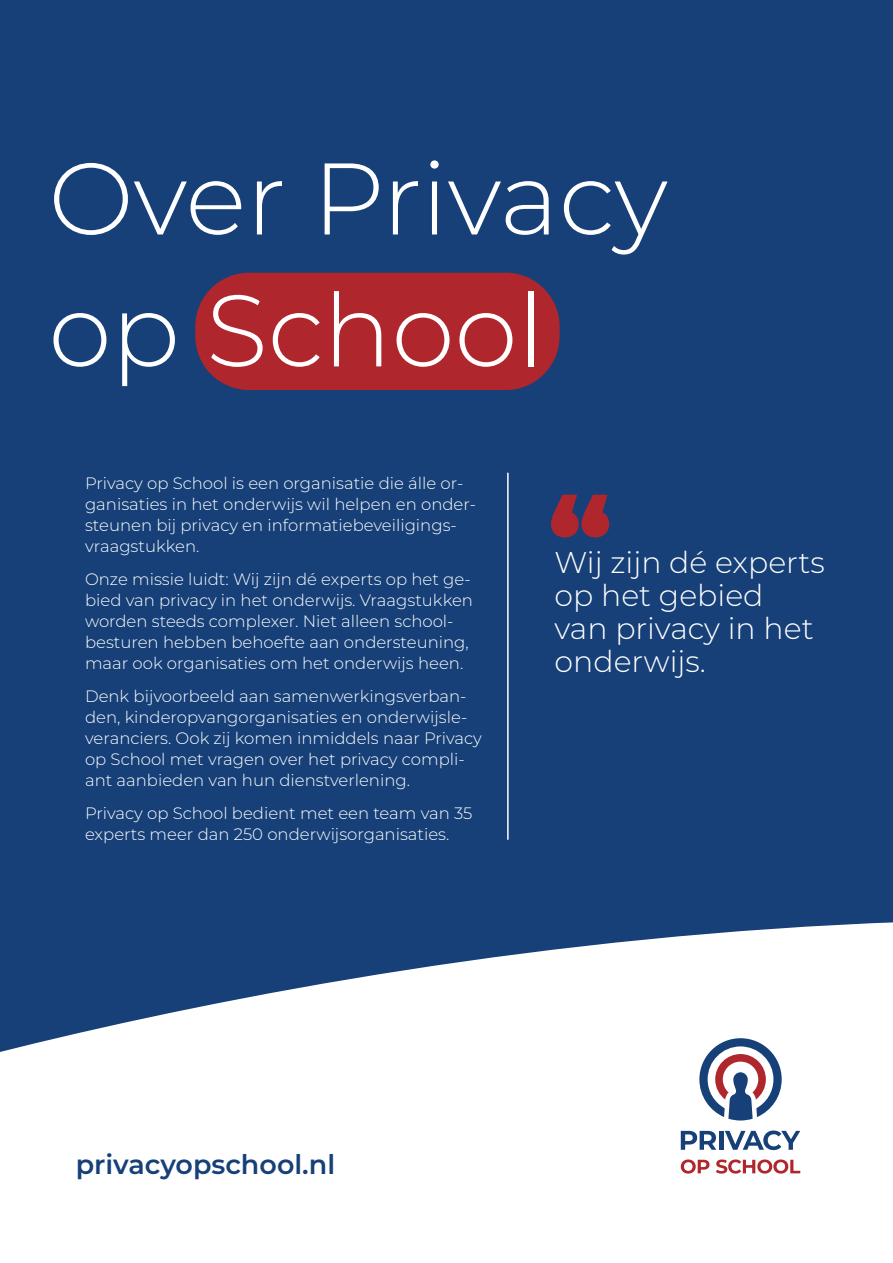
<style>
.page{position:relative;width:893px;height:1263px;background:#fff}
.page>*{position:absolute;margin:0;border:0;box-sizing:border-box;transform-origin:0 0}
.t1{font:300 101.4px/131.9px "Montserrat";color:#fff}
.t2{font:300 30px/33px "Montserrat";color:#fff}
.t3{font:600 27px "Montserrat";color:#164077}
.t4{font:300 16.5px/21px "Montserrat";color:#fff}
</style>
<div class="page">
<div style="left:0;top:0;width:893px;height:1256px;background:#164077"></div>
<svg style="left:0;top:922px;width:893px;height:334px;fill:#fff"></svg>
<div style="left:195px;top:273px;width:365px;height:117px;background:#b0262d;border-radius:54px"></div>
<svg style="left:699px;top:1038px;width:83px;height:82px"></svg>
<svg style="left:681px;top:1131px;width:35px;height:19px"></svg>
<hr style="left:719px;top:1131px;width:4px;height:19px;background:#164077">
<svg style="left:725px;top:1130px;width:75px;height:20px"></svg>
<svg style="left:681px;top:1159px;width:28px;height:14px"></svg>
<svg style="left:716px;top:1159px;width:84px;height:14px"></svg>
<hr style="left:507px;top:473px;width:2px;height:367px;background:#fff">
<svg style="left:551px;top:495px;width:58px;height:42px"></svg>
<p class="t1" style="left:49px;top:129px;width:621px">Over Privacy op School</p>
<p class="t4" style="left:85px;top:472px;width:392px">Privacy op School is een organisatie die álle or&shy;ganisaties in het onderwijs wil helpen en onder&shy;steunen bij privacy en informatiebeveiligings&shy;vraagstukken.</p>
<p class="t4" style="left:85px;top:568px;width:389px">Onze missie luidt: Wij zijn dé experts op het ge&shy;bied van privacy in het onderwijs. Vraagstukken worden steeds complexer. Niet alleen school&shy;besturen hebben behoefte aan ondersteuning, maar ook organisaties om het onderwijs heen.</p>
<p class="t4" style="left:85px;top:685px;width:398px">Denk bijvoorbeeld aan samenwerkingsverban&shy;den, kinderopvangorganisaties en onderwijsle&shy;veranciers. Ook zij komen inmiddels naar Privacy op School met vragen over het privacy compli&shy;ant aanbieden van hun dienstverlening.</p>
<p class="t4" style="left:85px;top:802px;width:389px">Privacy op School bedient met een team van 35 experts meer dan 250 onderwijsorganisaties.</p>
<p class="t2" style="left:555px;top:545px;width:272px">Wij zijn dé experts op het gebied<br>van privacy in het onderwijs.</p>
<p class="t3" style="left:76px;top:1145px;width:261px">privacyopschool.nl</p>
</div>
